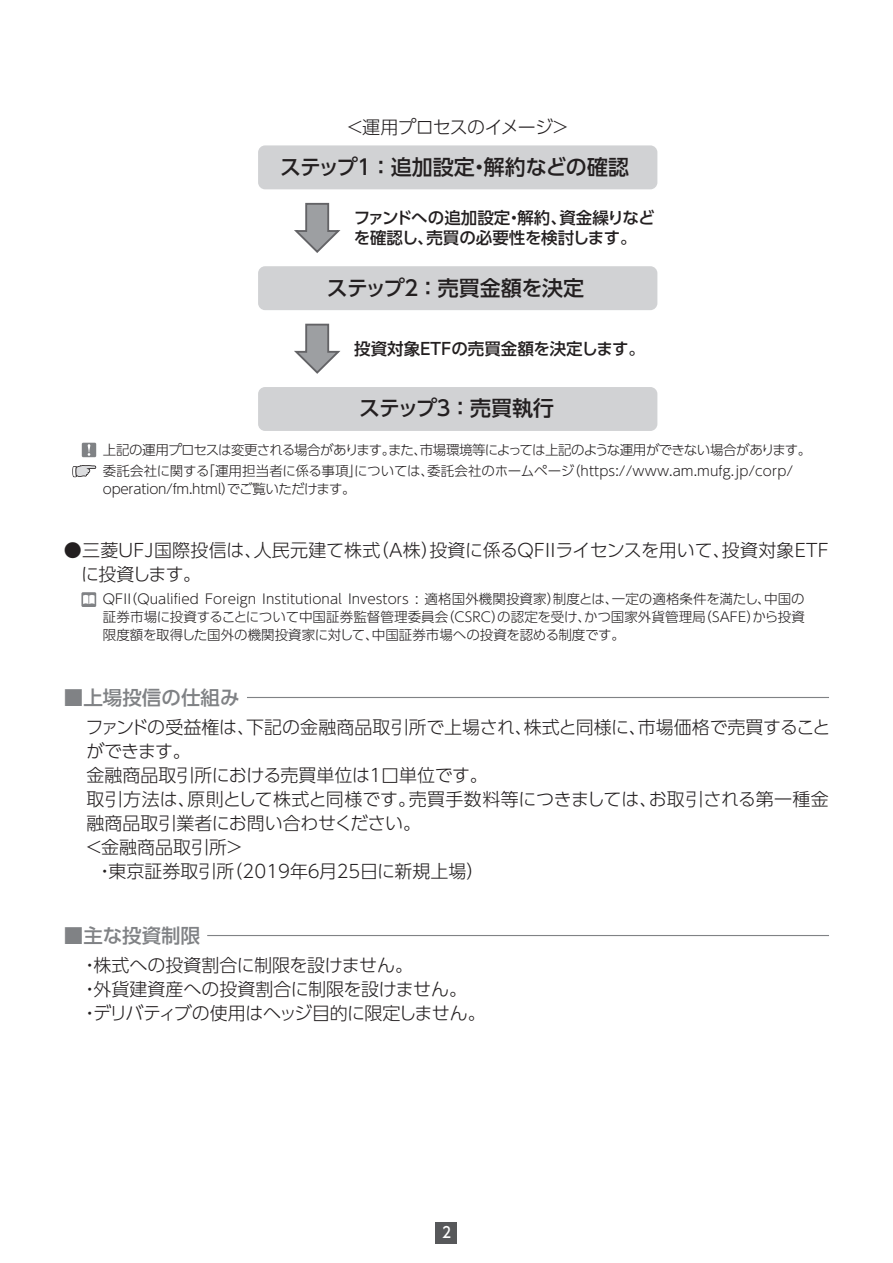
<style>
.page{position:relative;width:893px;height:1263px;background:#fff}
.page>*{position:absolute;margin:0;border:0;box-sizing:border-box;transform-origin:0 0}
.t1{font:500 21px "UD Shin Go Pro";letter-spacing:-.02em;color:#231f20}
.t2{font:500 21px "UD Shin Go Pro";letter-spacing:-.045em;color:#231f20}
.t3{font:500 19.5px "UD Shin Go Pro";color:#808285}
.t4{font:300 18px/24px "UD Shin Go Pro";letter-spacing:-.005em;color:#231f20}
.t5{font:300 18px "UD Shin Go Pro";letter-spacing:-.035em;color:#231f20}
.t6{font:500 16.5px/19.5px "UD Shin Go Pro";letter-spacing:-.01em;color:#231f20}
.t7{font:500 15px "UD Shin Go Pro";color:#fff;scale:.9 1}
.t8{font:300 13.5px/18px "UD Shin Go Pro";letter-spacing:-.03em;color:#231f20}
</style>
<div class="page">
<div style="left:436px;top:1222px;width:21px;height:21px;background:#57585a"></div>
<div style="left:258px;top:145px;width:399px;height:44px;background:#d1d2d4;border-radius:7px"></div>
<div style="left:258px;top:266px;width:399px;height:44px;background:#d1d2d4;border-radius:7px"></div>
<div style="left:258px;top:387px;width:399px;height:44px;background:#d1d2d4;border-radius:7px"></div>
<svg style="left:294px;top:202px;width:47px;height:51px"></svg>
<svg style="left:294px;top:323px;width:47px;height:51px"></svg>
<div style="left:82px;top:443px;width:14px;height:14px;background:#808285"></div>
<svg style="left:88px;top:444px;width:2px;height:12px"></svg>
<svg style="left:72px;top:465px;width:25px;height:13px"></svg>
<div style="left:81px;top:592px;width:15px;height:15px;background:#808285"></div>
<svg style="left:83px;top:595px;width:12px;height:9px"></svg>
<hr style="left:247px;top:697px;width:582px;height:1px;background:#808285">
<hr style="left:207px;top:935px;width:622px;height:1px;background:#808285">
<h3 class="t5" style="left:346px;top:113px;width:225px">＜運用プロセスのイメージ＞</h3>
<h1 class="t1" style="left:280px;top:150px;width:351px">ステップ１ ：追加設定・解約などの確認</h1>
<p class="t6" style="left:354px;top:208px;width:303px">ファンドへの追加設定・解約、資金繰りなどを確認し、売買の必要性を検討します。</p>
<h1 class="t1" style="left:327px;top:271px;width:259px">ステップ２ ：売買金額を決定</h1>
<p class="t6" style="left:354px;top:339px;width:292px">投資対象ＥＴＦの売買金額を決定します。</p>
<h1 class="t2" style="left:359px;top:391px;width:196px">ステップ３ ：売買執行</h1>
<p class="t8" style="left:103px;top:438px;width:710px;line-height:21px">上記の運用プロセスは変更される場合があります。また、市場環境等によっては上記のような運用ができない場合があります。委託会社に関する「運用担当者に係る事項」については、委託会社のホームページ（https://www.am.mufg.jp/corp/</p>
<p class="t8" style="left:103px;top:479px;width:254px">operation/fm.html）でご覧いただけます。</p>
<h3 class="t4" style="left:81px;top:538px;width:753px;text-indent:-17px">●三菱ＵＦＪ国際投信は、人民元建て株式（Ａ株）投資に係るQFIIライセンスを用いて、投資対象ＥＴＦに投資します。</h3>
<p class="t8" style="left:103px;top:589px;width:703px;text-align:justify">QFII（Qualified Foreign Institutional Investors : 適格国外機関投資家）制度とは、一定の適格条件を満たし、中国の証券市場に投資することについて中国証券監督管理委員会（CSRC）の認定を受け、かつ国家外貨管理局（SAFE）から投資限度額を取得した国外の機関投資家に対して、中国証券市場への投資を認める制度です。</p>
<h2 class="t3" style="left:64px;top:682px;width:177px">■上場投信の仕組み</h2>
<h3 class="t4" style="left:86px;top:714px;width:746px">ファンドの受益権は、下記の金融商品取引所で上場され、株式と同様に、市場価格で売買すること</h3>
<h3 class="t4" style="left:86px;top:738px;width:106px">ができます。</h3>
<h3 class="t4" style="left:86px;top:762px;width:403px">金融商品取引所における売買単位は１口単位です。</h3>
<h3 class="t4" style="left:86px;top:786px;width:744px">取引方法は、原則として株式と同様です。売買手数料等につきましては、お取引される第一種金</h3>
<h3 class="t4" style="left:86px;top:810px;width:336px">融商品取引業者にお問い合わせください。</h3>
<h3 class="t4" style="left:85px;top:834px;width:160px">＜金融商品取引所＞</h3>
<h3 class="t4" style="left:96px;top:858px;width:390px">・東京証券取引所（2019年６月25日に新規上場）</h3>
<h2 class="t3" style="left:64px;top:920px;width:138px">■主な投資制限</h2>
<h3 class="t4" style="left:81px;top:952px;width:406px">・株式への投資割合に制限を設けません。<br>・外貨建資産への投資割合に制限を設けません。・デリバティブの使用はヘッジ目的に限定しません。</h3>
<p class="t7" style="left:442px;top:1220px;width:11px">2</p>
</div>
